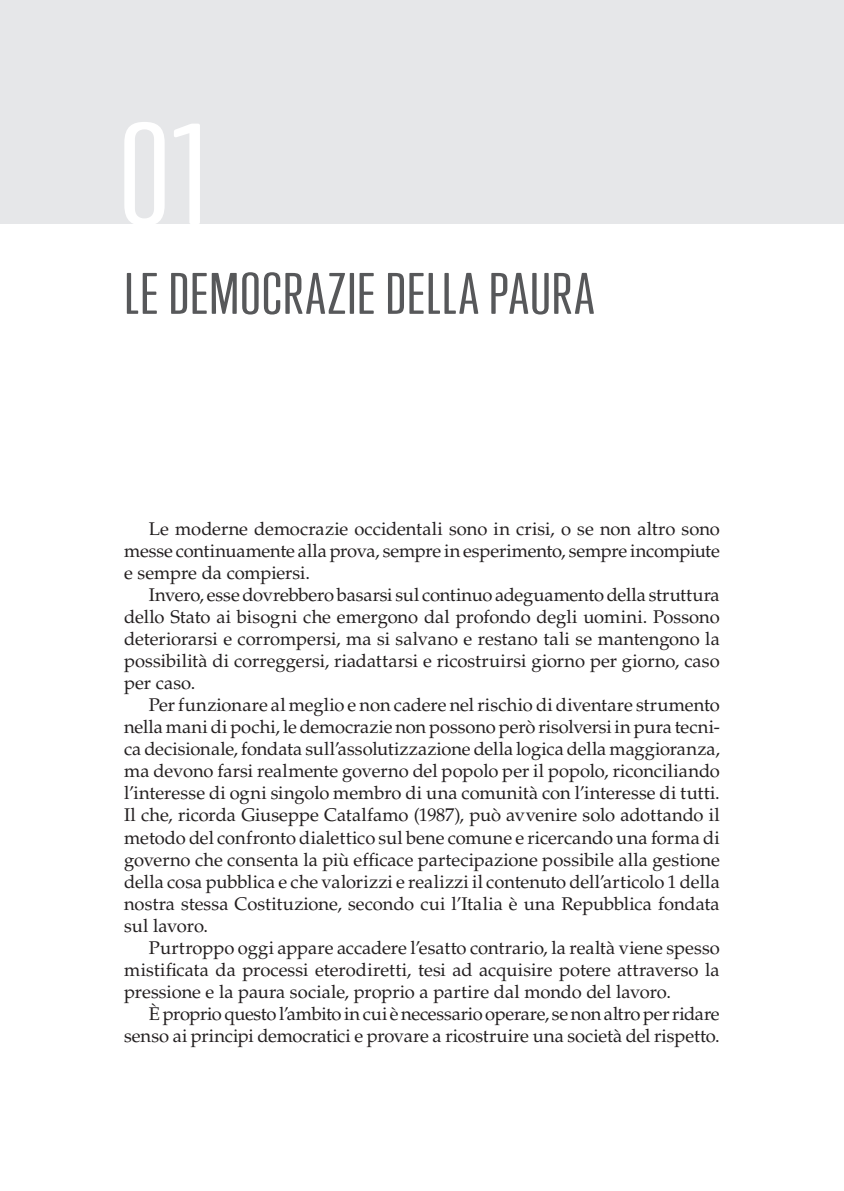
<style>
.page{position:relative;width:844px;height:1191px;background:#fff}
.page>*{position:absolute;margin:0;border:0;box-sizing:border-box;transform-origin:0 0}
.t1{font:131.25px "Trump Soft Pro";color:#fff;scale:1.3 1}
.t2{font:53.38px "Trump Soft Pro";letter-spacing:.01em;color:#57585a;scale:1.3 1}
.t3{font:18.38px/22.1px "Palatino LT Std";letter-spacing:-.005em;color:#231f20;text-align:justify}
</style>
<div class="page">
<div style="left:0;top:0;width:843px;height:223px;background:#e6e7e9"></div>
<h1 class="t1" style="left:117px;top:100px;width:73px">01</h1>
<h2 class="t2" style="left:124px;top:263px;width:363px">LE DEMOCRAZIE DELLA PAURA</h2>
<p class="t3" style="left:124px;top:518px;width:597px;text-indent:25px">Le moderne democrazie occidentali sono in crisi, o se non altro sono messe continuamente alla prova, sempre in esperimento, sempre incompiute e sempre da compiersi.</p>
<p class="t3" style="left:124px;top:584px;width:597px;text-indent:25px">Invero, esse dovrebbero basarsi sul continuo adeguamento della struttura dello Stato ai bisogni che emergono dal profondo degli uomini. Possono deteriorarsi e corrompersi, ma si salvano e restano tali se mantengono la possibilità di correggersi, riadattarsi e ricostruirsi giorno per giorno, caso per caso.</p>
<p class="t3" style="left:124px;top:694px;width:597px;text-indent:25px">Per funzionare al meglio e non cadere nel rischio di diventare strumento nella mani di pochi, le democrazie non possono però risolversi in pura tecni&shy;ca decisionale, fondata sull’assolutizzazione della logica della maggioranza, ma devono farsi realmente governo del popolo per il popolo, riconciliando l’interesse di ogni singolo membro di una comunità con l’interesse di tutti.<br>Il che, ricorda Giuseppe Catalfamo (1987), può avvenire solo adottando il metodo del confronto dialettico sul bene comune e ricercando una forma di governo che consenta la più efficace partecipazione possibile alla gestione della cosa pubblica e che valorizzi e realizzi il contenuto dell’articolo 1 della nostra stessa Costituzione, secondo cui l’Italia è una Repubblica fondata sul lavoro.</p>
<p class="t3" style="left:124px;top:937px;width:597px;text-indent:25px">Purtroppo oggi appare accadere l’esatto contrario, la realtà viene spesso mistificata da processi eterodiretti, tesi ad acquisire potere attraverso la pressione e la paura sociale, proprio a partire dal mondo del lavoro.</p>
<p class="t3" style="left:124px;top:1003px;width:597px;text-align:right">È proprio questo l’ambito in cui è necessario operare, se non altro per ridare senso ai principi democratici e provare a ricostruire una società del rispetto.</p>
</div>
